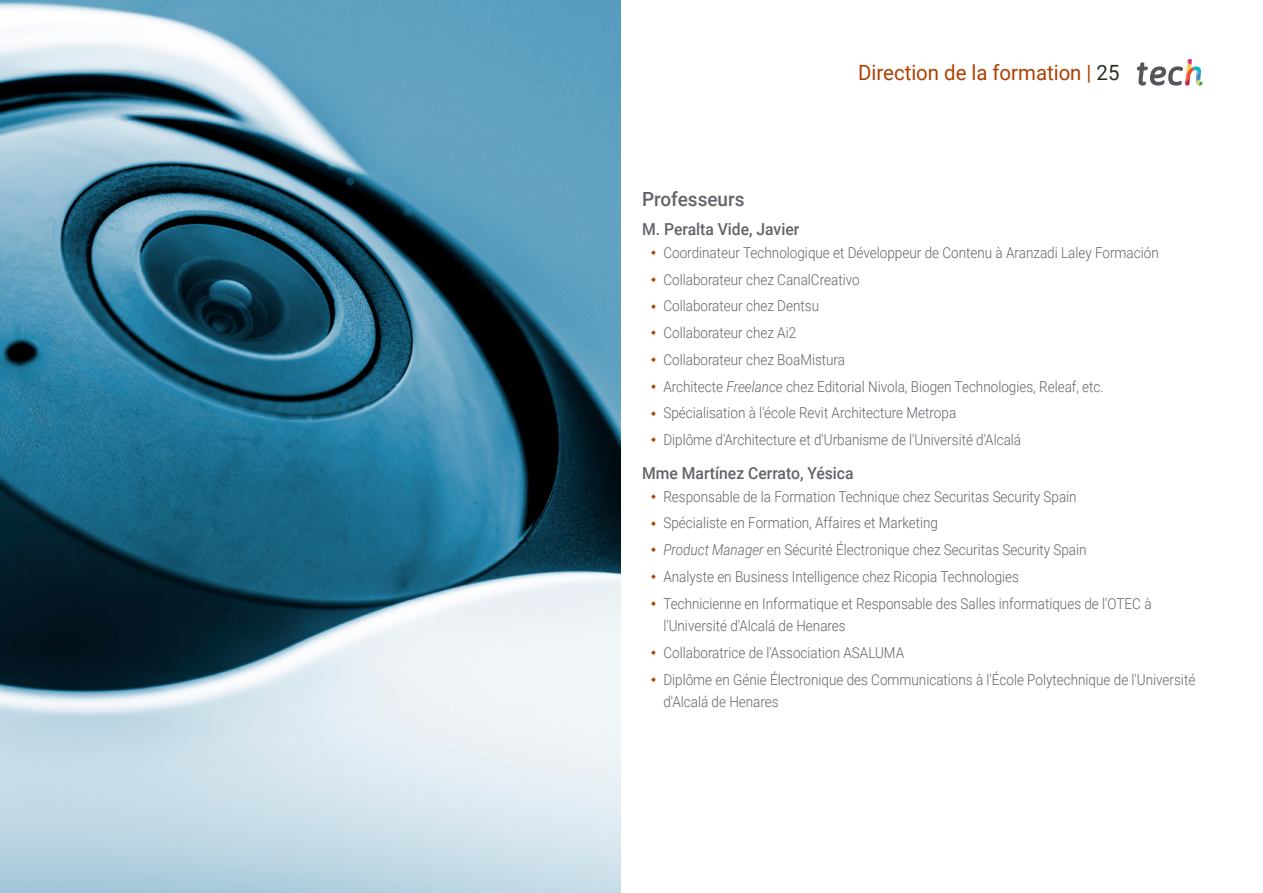
<style>
.page{position:relative;width:1263px;height:893px;background:#fff}
.page>*{position:absolute;margin:0;border:0;box-sizing:border-box;transform-origin:0 0}
.t1{font:21px "Roboto";color:#ae4000}
.t2{font:500 19.5px "Roboto";color:#61646a}
.t3{font:500 16.5px "Roboto";color:#61646a;scale:.95 1}
.t4{font:300 15px/26.7px "Roboto";color:#61646a;scale:.9 1}
.s1{color:#312e20}
.s2{font-style:italic}
</style>
<div class="page">
<img style="left:0;top:0;width:621px;height:893px">
<svg style="left:1137px;top:59px;width:65px;height:27px"></svg>
<h1 class="t1" style="left:858px;top:57px;width:263px">Direction de la formation | <span class="s1">25</span></h1>
<h2 class="t2" style="left:642px;top:185px;width:104px">Professeurs</h2>
<p class="t3" style="left:642px;top:218px;width:167px">M. Peralta Vide, Javier</p>
<p class="t4" style="left:663px;top:238px;width:552px">Coordinateur Technologique et Développeur de Contenu à Aranzadi Laley Formación Collaborateur chez CanalCreativo<br>Collaborateur chez Dentsu<br>Collaborateur chez Ai2<br>Collaborateur chez BoaMistura<br>Architecte <span class="s2">Freelance</span> chez Editorial Nivola, Biogen Technologies, Releaf, etc.<br>Spécialisation à l'école Revit Architecture Metropa<br>Diplôme d'Architecture et d'Urbanisme de l'Université d'Alcalá</p>
<p class="t3" style="left:642px;top:462px;width:224px">Mme Martínez Cerrato, Yésica</p>
<p class="t4" style="left:663px;top:482px;width:544px">Responsable de la Formation Technique chez Securitas Security Spain<br>Spécialiste en Formation, Affaires et Marketing<br><span class="s2">Product Manager</span> en Sécurité Électronique chez Securitas Security Spain<br>Analyste en Business Intelligence chez Ricopia Technologies<br>Technicienne en Informatique et Responsable des Salles informatiques de l'OTEC à</p>
<p class="t4" style="left:663px;top:612px;width:592px">l'Université d'Alcalá de Henares<br>Collaboratrice de l'Association ASALUMA<br>Diplôme en Génie Électronique des Communications à l'École Polytechnique de l'Université</p>
<p class="t4" style="left:663px;top:688px;width:130px">d'Alcalá de Henares</p>
</div>
